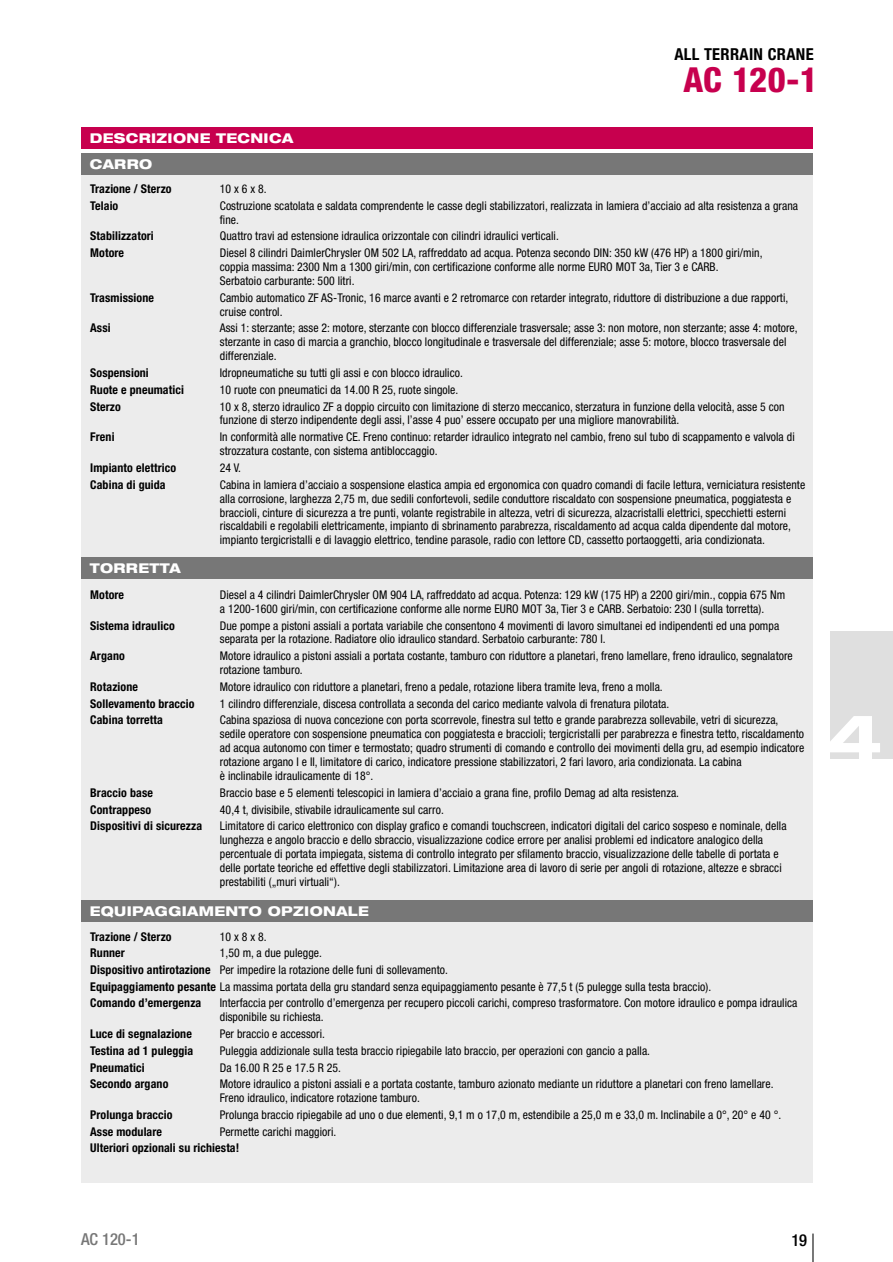
<style>
.page{position:relative;width:893px;height:1262px;background:#fff}
.page>*{position:absolute;margin:0;border:0;box-sizing:border-box;transform-origin:0 0}
.t1{font:800 expanded 63px "Helvetica Neue";color:#fff}
.t2{font:800 condensed 34.5px "Helvetica Neue";color:#c7004e}
.t3{font:700 condensed 16.5px "Helvetica Neue";letter-spacing:.02em;color:#000}
.t4{font:500 condensed 16.5px "Helvetica Neue";color:#777}
.t5{font:500 condensed 16.5px "Helvetica Neue";color:#000}
.t6{font:800 expanded 13.5px "Helvetica Neue";letter-spacing:.025em;color:#fff}
.t7{font:700 condensed 12.15px "Helvetica Neue";letter-spacing:.01em;color:#000}
.t8{font:condensed 12px/14px "Helvetica Neue";letter-spacing:.005em;color:#000}
.s1{font-weight:700;font-size:12.15px}
</style>
<div class="page">
<svg style="left:812px;top:1233px;width:1px;height:28px"></svg>
<div style="left:830px;top:631px;width:62px;height:128px;background:#dfdfdf"></div>
<div style="left:81px;top:128px;width:732px;height:21px;background:#c7004e"></div>
<div style="left:81px;top:174px;width:732px;height:1008px;background:#ececec"></div>
<div style="left:81px;top:153px;width:732px;height:21px;background:#777"></div>
<div style="left:81px;top:557px;width:732px;height:22px;background:#777"></div>
<div style="left:81px;top:900px;width:732px;height:21px;background:#777"></div>
<h3 class="t3" style="left:674px;top:48px;width:141px">ALL TERRAIN CRANE</h3>
<h2 class="t2" style="left:683px;top:67px;width:136px">AC 120-1</h2>
<p class="t6" style="left:90px;top:133px;width:205px">DESCRIZIONE TECNICA</p>
<p class="t6" style="left:90px;top:159px;width:64px">CARRO</p>
<p class="t7" style="left:90px;top:184px;width:83px">Trazione / Sterzo</p>
<p class="t8" style="left:220px;top:183px;width:48px">10 x 6 x 8.</p>
<p class="t7" style="left:90px;top:201px;width:30px">Telaio</p>
<p class="t8" style="left:220px;top:199px;width:580px">Costruzione scatolata e saldata comprendente le casse degli stabilizzatori, realizzata in lamiera d’acciaio ad alta resistenza a grana fine.</p>
<p class="t7" style="left:90px;top:232px;width:65px">Stabilizzatori</p>
<p class="t8" style="left:220px;top:230px;width:340px">Quattro travi ad estensione idraulica orizzontale con cilindri idraulici verticali.</p>
<p class="t7" style="left:90px;top:248px;width:35px">Motore</p>
<p class="t8" style="left:220px;top:247px;width:544px">Diesel 8 cilindri DaimlerChrysler OM 502 LA, raffreddato ad acqua. Potenza secondo DIN: 350 kW (476 HP) a 1800 giri/min, coppia massima: 2300 Nm a 1300 giri/min, con certificazione conforme alle norme EURO MOT 3a, Tier 3 e CARB.<br>Serbatoio carburante: 500 litri.</p>
<p class="t7" style="left:90px;top:293px;width:65px">Trasmissione</p>
<p class="t8" style="left:220px;top:291px;width:570px">Cambio automatico ZF AS-Tronic, 16 marce avanti e 2 retromarce con retarder integrato, riduttore di distribuzione a due rapporti, cruise control.</p>
<p class="t7" style="left:90px;top:324px;width:22px">Assi</p>
<p class="t8" style="left:220px;top:322px;width:579px">Assi 1: sterzante; asse 2: motore, sterzante con blocco differenziale trasversale; asse 3: non motore, non sterzante; asse 4: motore, sterzante in caso di marcia a granchio, blocco longitudinale e trasversale del differenziale; asse 5: motore, blocco trasversale del differenziale.</p>
<p class="t7" style="left:90px;top:368px;width:60px">Sospensioni</p>
<p class="t8" style="left:220px;top:367px;width:245px">Idropneumatiche su tutti gli assi e con blocco idraulico.</p>
<p class="t7" style="left:90px;top:385px;width:95px">Ruote e pneumatici</p>
<p class="t8" style="left:220px;top:383px;width:240px">10 ruote con pneumatici da 14.00 R 25, ruote singole.</p>
<p class="t7" style="left:90px;top:402px;width:32px">Sterzo</p>
<p class="t8" style="left:220px;top:400px;width:566px">10 x 8, sterzo idraulico ZF a doppio circuito con limitazione di sterzo meccanico, sterzatura in funzione della velocità, asse 5 con funzione di sterzo indipendente degli assi, l’asse 4 puo’ essere occupato per una migliore manovrabilità.</p>
<p class="t7" style="left:90px;top:432px;width:26px">Freni</p>
<p class="t8" style="left:220px;top:431px;width:576px">In conformità alle normative CE. Freno continuo: retarder idraulico integrato nel cambio, freno sul tubo di scappamento e valvola di strozzatura costante, con sistema antibloccaggio.</p>
<p class="t7" style="left:90px;top:463px;width:87px">Impianto elettrico</p>
<p class="t8" style="left:220px;top:461px;width:23px">24 V.</p>
<p class="t7" style="left:90px;top:480px;width:77px">Cabina di guida</p>
<p class="t8" style="left:220px;top:478px;width:587px">Cabina in lamiera d’acciaio a sospensione elastica ampia ed ergonomica con quadro comandi di facile lettura, verniciatura resistente alla corrosione, larghezza 2,75 m, due sedili confortevoli, sedile conduttore riscaldato con sospensione pneumatica, poggiatesta e braccioli, cinture di sicurezza a tre punti, volante registrabile in altezza, vetri di sicurezza, alzacristalli elettrici, specchietti esterni riscaldabili e regolabili elettricamente, impianto di sbrinamento parabrezza, riscaldamento ad acqua calda dipendente dal motore, impianto tergicristalli e di lavaggio elettrico, tendine parasole, radio con lettore CD, cassetto portaoggetti, aria condizionata.</p>
<p class="t6" style="left:90px;top:563px;width:92px">TORRETTA</p>
<p class="t7" style="left:90px;top:590px;width:35px">Motore</p>
<p class="t8" style="left:220px;top:588px;width:567px">Diesel a 4 cilindri DaimlerChrysler OM 904 LA, raffreddato ad acqua. Potenza: 129 kW (175 HP) a 2200 giri/min., coppia 675 Nm a 1200-1600 giri/min, con certificazione conforme alle norme EURO MOT 3a, Tier 3 e CARB. Serbatoio: 230 l (sulla torretta).</p>
<p class="t7" style="left:90px;top:621px;width:86px">Sistema idraulico</p>
<p class="t8" style="left:220px;top:619px;width:561px">Due pompe a pistoni assiali a portata variabile che consentono 4 movimenti di lavoro simultanei ed indipendenti ed una pompa separata per la rotazione. Radiatore olio idraulico standard. Serbatoio carburante: 780 l.</p>
<p class="t7" style="left:90px;top:651px;width:36px">Argano</p>
<p class="t8" style="left:220px;top:650px;width:574px">Motore idraulico a pistoni assiali a portata costante, tamburo con riduttore a planetari, freno lamellare, freno idraulico, segnalatore rotazione tamburo.</p>
<p class="t7" style="left:90px;top:682px;width:49px">Rotazione</p>
<p class="t8" style="left:220px;top:680px;width:444px">Motore idraulico con riduttore a planetari, freno a pedale, rotazione libera tramite leva, freno a molla.</p>
<p class="t7" style="left:90px;top:699px;width:106px">Sollevamento braccio</p>
<p class="t8" style="left:220px;top:697px;width:451px">1 cilindro differenziale, discesa controllata a seconda del carico mediante valvola di frenatura pilotata.</p>
<p class="t7" style="left:90px;top:715px;width:74px">Cabina torretta</p>
<p class="t8" style="left:220px;top:714px;width:586px">Cabina spaziosa di nuova concezione con porta scorrevole, finestra sul tetto e grande parabrezza sollevabile, vetri di sicurezza, sedile operatore con sospensione pneumatica con poggiatesta e braccioli; tergicristalli per parabrezza e finestra tetto, riscaldamento ad acqua autonomo con timer e termostato; quadro strumenti di comando e controllo dei movimenti della gru, ad esempio indicatore rotazione argano I e II, limitatore di carico, indicatore pressione stabilizzatori, 2 fari lavoro, aria condizionata. La cabina<br>è inclinabile idraulicamente di 18°.</p>
<p class="t7" style="left:90px;top:788px;width:64px">Braccio base</p>
<p class="t8" style="left:220px;top:786px;width:461px">Braccio base e 5 elementi telescopici in lamiera d’acciaio a grana fine, profilo Demag ad alta resistenza.</p>
<p class="t7" style="left:90px;top:805px;width:63px">Contrappeso</p>
<p class="t8" style="left:220px;top:803px;width:225px">40,4 t, divisibile, stivabile idraulicamente sul carro.</p>
<p class="t7" style="left:90px;top:821px;width:113px">Dispositivi di sicurezza</p>
<p class="t8" style="left:220px;top:820px;width:568px">Limitatore di carico elettronico con display grafico e comandi touchscreen, indicatori digitali del carico sospeso e nominale, della lunghezza e angolo braccio e dello sbraccio, visualizzazione codice errore per analisi problemi ed indicatore analogico della percentuale di portata impiegata, sistema di controllo integrato per sfilamento braccio, visualizzazione delle tabelle di portata e delle portate teoriche ed effettive degli stabilizzatori. Limitazione area di lavoro di serie per angoli di rotazione, altezze e sbracci prestabiliti („muri virtuali“).</p>
<p class="t6" style="left:90px;top:905px;width:280px">EQUIPAGGIAMENTO OPZIONALE</p>
<p class="t7" style="left:90px;top:931px;width:83px">Trazione / Sterzo</p>
<p class="t8" style="left:220px;top:930px;width:48px">10 x 8 x 8.</p>
<p class="t7" style="left:90px;top:948px;width:36px">Runner</p>
<p class="t8" style="left:90px;top:945px;width:622px;line-height:16.6px;text-indent:130px">1,50 m, a due pulegge.<br><span class="s1">Dispositivo antirotazione</span> Per impedire la rotazione delle funi di sollevamento.<br><span class="s1">Equipaggiamento pesante</span> La massima portata della gru standard senza equipaggiamento pesante è 77,5 t (5 pulegge sulla testa braccio).</p>
<p class="t7" style="left:90px;top:998px;width:113px">Comando d’emergenza</p>
<p class="t8" style="left:220px;top:997px;width:579px">Interfaccia per controllo d’emergenza per recupero piccoli carichi, compreso trasformatore. Con motore idraulico e pompa idraulica disponibile su richiesta.</p>
<p class="t7" style="left:90px;top:1029px;width:103px">Luce di segnalazione</p>
<p class="t8" style="left:220px;top:1027px;width:107px">Per braccio e accessori.</p>
<p class="t7" style="left:90px;top:1046px;width:105px">Testina ad 1 puleggia</p>
<p class="t8" style="left:220px;top:1044px;width:432px">Puleggia addizionale sulla testa braccio ripiegabile lato braccio, per operazioni con gancio a palla.</p>
<p class="t7" style="left:90px;top:1062px;width:56px">Pneumatici</p>
<p class="t8" style="left:220px;top:1061px;width:123px">Da 16.00 R 25 e 17.5 R 25.</p>
<p class="t7" style="left:90px;top:1079px;width:80px">Secondo argano</p>
<p class="t8" style="left:220px;top:1078px;width:555px">Motore idraulico a pistoni assiali e a portata costante, tamburo azionato mediante un riduttore a planetari con freno lamellare.<br>Freno idraulico, indicatore rotazione tamburo.</p>
<p class="t7" style="left:90px;top:1110px;width:84px">Prolunga braccio</p>
<p class="t8" style="left:220px;top:1108px;width:563px">Prolunga braccio ripiegabile ad uno o due elementi, 9,1 m o 17,0 m, estendibile a 25,0 m e 33,0 m. Inclinabile a 0°, 20° e 40 °.</p>
<p class="t7" style="left:90px;top:1127px;width:73px">Asse modulare</p>
<p class="t8" style="left:220px;top:1125px;width:118px">Permette carichi maggiori.</p>
<p class="t7" style="left:90px;top:1143px;width:151px">Ulteriori opzionali su richiesta!</p>
<h1 class="t1" style="left:826px;top:713px;width:57px">4</h1>
<h3 class="t4" style="left:81px;top:1232px;width:60px">AC 120-1</h3>
<h3 class="t5" style="left:791px;top:1234px;width:17px">19</h3>
</div>
